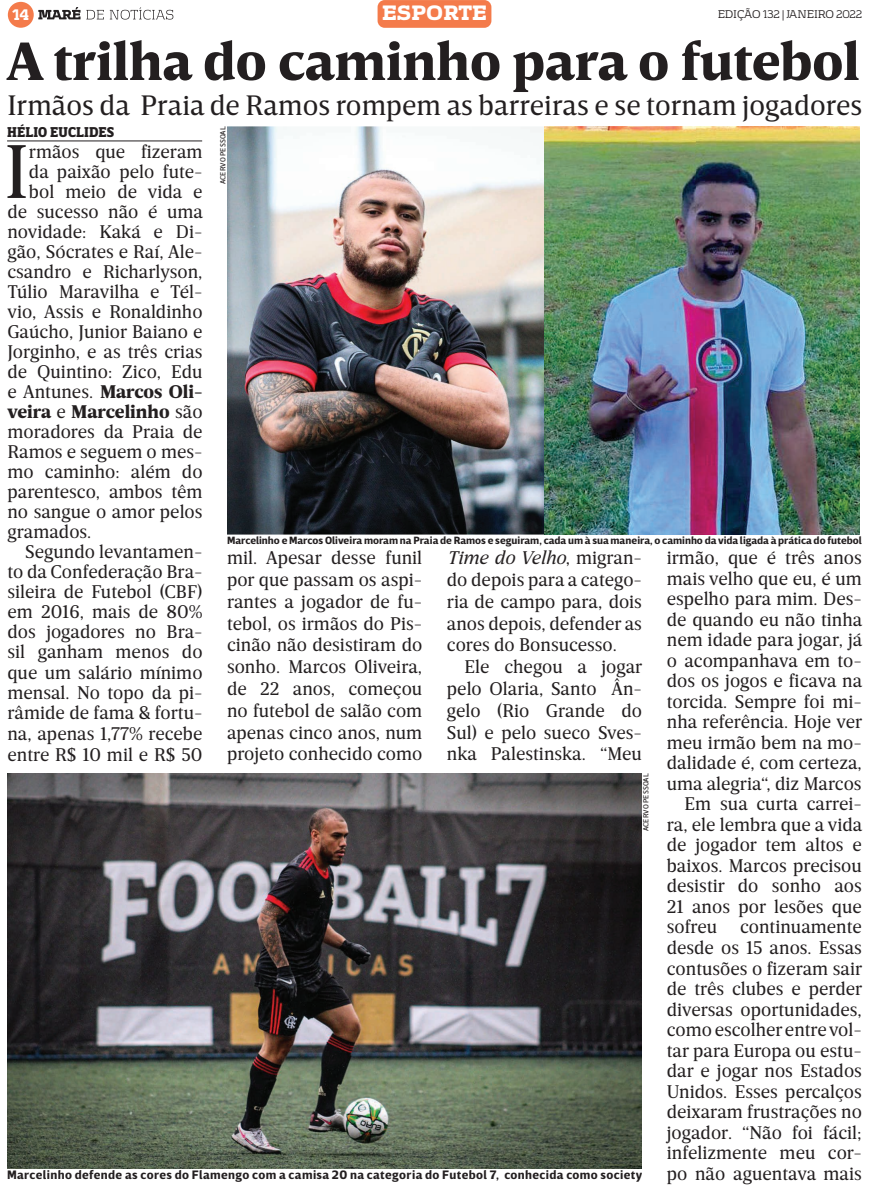
<style>
.page{position:relative;width:869px;height:1188px;background:#fff}
.page>*{position:absolute;margin:0;border:0;box-sizing:border-box;transform-origin:0 0}
.t1{font:77.62px "Breve News";color:#231f20}
.t2{font:900 54.62px "Breve Text";color:#231f20}
.t3{font:28.75px "Breve Text";color:#231f20}
.t4{font:18.75px/20.5px "Breve News";color:#231f20;text-align:justify}
.t5{font:900 18.75px "Breve News";color:#231f20}
.t6{font:900 18.75px "Vezus Serif W01";color:#fff}
.t7{font:900 13.75px "Breve Slab Title";letter-spacing:.01em;color:#231f20}
.t8{font:900 13.75px "Vezus Serif W01";color:#fff}
.t9{font:700 12.5px "Breve Sans Text";letter-spacing:.03em;color:#231f20}
.t10{font:700 10.75px "Breve Sans Text";color:#231f20}
.t11{font:10px "Vezus Serif W01";color:#231f20}
.t12{font:7.5px "Breve Sans Text";letter-spacing:.01em;color:#231f20}
.s1{font-weight:400}
.s2{font-style:italic}
</style>
<div class="page">
<div style="left:377px;top:0;width:114px;height:28px;background:#f47b4b;border-radius:7px"></div>
<hr style="left:7px;top:141px;width:195px;height:1px;background:#231f20">
<img style="left:227px;top:126px;width:632px;height:408px">
<img style="left:544px;top:126px;width:151px;height:408px">
<img style="left:8px;top:773px;width:633px;height:394px">
<svg style="left:38px;top:7px;width:42px;height:12px"></svg>
<svg style="left:86px;top:10px;width:18px;height:9px"></svg>
<svg style="left:110px;top:7px;width:63px;height:13px"></svg>
<div style="left:8px;top:2px;width:26px;height:26px;background:#f47b4b;border-radius:50%"></div>
<p class="t6" style="left:382px;top:0;width:106px">ESPORTE</p>
<h2 class="t2" style="left:7px;top:30px;width:853px">A trilha do caminho para o futebol</h2>
<p class="t8" style="left:12px;top:5px;width:19px">14</p>
<p class="t11" style="left:717px;top:8px;width:146px">EDIÇÃO 132 | JANEIRO 2022</p>
<h3 class="t3" style="left:7px;top:89px;width:855px">Irmãos da Praia de Ramos rompem as barreiras e se tornam jogadores</h3>
<p class="t7" style="left:7px;top:124px;width:108px">HÉLIO EUCLIDES</p>
<p class="t12" style="left:218px;top:184px;width:59px;rotate:-90deg">ACERVO PESSOAL</p>
<h1 class="t1" style="left:4px;top:128px;width:26px">I</h1>
<p class="t4" style="left:29px;top:141px;width:175px">rmãos que fizeram</p>
<p class="t4" style="left:29px;top:161px;width:175px">da paixão pelo fute-</p>
<p class="t4" style="left:29px;top:181px;width:175px">bol meio de vida e</p>
<p class="t4" style="left:7px;top:201px;width:197px">de sucesso não é uma</p>
<p class="t4" style="left:7px;top:221px;width:196px">novidade: Kaká e Di-</p>
<p class="t4" style="left:7px;top:241px;width:196px">gão, Sócrates e Raí, Ale-</p>
<p class="t4" style="left:7px;top:262px;width:196px">csandro e Richarlyson,</p>
<p class="t4" style="left:7px;top:282px;width:196px">Túlio Maravilha e Tél-</p>
<p class="t4" style="left:7px;top:302px;width:196px">vio, Assis e Ronaldinho</p>
<p class="t4" style="left:7px;top:322px;width:196px">Gaúcho, Junior Baiano e</p>
<p class="t4" style="left:7px;top:342px;width:196px">Jorginho, e as três crias</p>
<p class="t4" style="left:7px;top:362px;width:196px">de Quintino: Zico, Edu</p>
<p class="t5" style="left:7px;top:381px;width:196px"><span class="s1">e Antunes.</span> Marcos Oli-</p>
<p class="t5" style="left:7px;top:401px;width:196px">veira <span class="s1">e</span> Marcelinho <span class="s1">são</span></p>
<p class="t4" style="left:7px;top:422px;width:196px">moradores da Praia de</p>
<p class="t4" style="left:7px;top:442px;width:196px">Ramos e seguem o mes-</p>
<p class="t4" style="left:7px;top:462px;width:196px">mo caminho: além do</p>
<p class="t4" style="left:7px;top:482px;width:196px">parentesco, ambos têm</p>
<p class="t4" style="left:7px;top:502px;width:196px">no sangue o amor pelos</p>
<p class="t4" style="left:7px;top:522px;width:85px">gramados.</p>
<p class="t4" style="left:25px;top:542px;width:179px">Segundo levantamen-</p>
<p class="t4" style="left:7px;top:562px;width:196px">to da Confederação Bra-</p>
<p class="t4" style="left:7px;top:582px;width:196px">sileira de Futebol (CBF)</p>
<p class="t4" style="left:7px;top:602px;width:196px">em 2016, mais de 80%</p>
<p class="t4" style="left:7px;top:622px;width:196px">dos jogadores no Bra-</p>
<p class="t4" style="left:7px;top:642px;width:196px">sil ganham menos do</p>
<p class="t4" style="left:7px;top:662px;width:196px">que um salário mínimo</p>
<p class="t4" style="left:7px;top:682px;width:196px">mensal. No topo da pi-</p>
<p class="t4" style="left:7px;top:702px;width:196px">râmide de fama &amp; fortu-</p>
<p class="t4" style="left:7px;top:723px;width:196px">na, apenas 1,77% recebe</p>
<p class="t4" style="left:7px;top:744px;width:196px">entre R$ 10 mil e R$ 50</p>
<p class="t10" style="left:227px;top:534px;width:636px">Marcelinho e Marcos Oliveira moram na Praia de Ramos e seguiram, cada um à sua maneira, o caminho da vida ligada à prática do futebol</p>
<p class="t4" style="left:227px;top:547px;width:197px;line-height:21.8px">mil. Apesar desse funil por que passam os aspi&shy;rantes a jogador de fu&shy;tebol, os irmãos do Pis&shy;cinão não desistiram do sonho. Marcos Oliveira, de 22 anos, começou no futebol de salão com apenas cinco anos, num projeto conhecido como</p>
<p class="t4" style="left:446px;top:547px;width:196px;line-height:21.8px"><span class="s2">Time do Velho</span>, migran&shy;do depois para a catego&shy;ria de campo para, dois anos depois, defender as cores do Bonsucesso.</p>
<p class="t4" style="left:446px;top:656px;width:197px;line-height:21.8px;text-indent:18px">Ele chegou a jogar pelo Olaria, Santo Ân&shy;gelo (Rio Grande do Sul) e pelo sueco Sves&shy;nka Palestinska. “Meu</p>
<p class="t4" style="left:666px;top:547px;width:197px;text-align:right">irmão, que é três anos mais velho que eu, é um espelho para mim. Des&shy;de quando eu não tinha nem idade para jogar, já o acompanhava em to&shy;dos os jogos e ficava na torcida. Sempre foi mi&shy;nha referência. Hoje ver meu irmão bem na mo&shy;dalidade é, com certeza, uma alegria“, diz Marcos<br>Em sua curta carrei&shy;ra, ele lembra que a vida de jogador tem altos e baixos. Marcos precisou desistir do sonho aos<br>21 anos por lesões que sofreu continuamente desde os 15 anos. Essas contusões o fizeram sair de três clubes e perder diversas oportunidades, como escolher entre vol&shy;tar para Europa ou estu&shy;dar e jogar nos Estados<br>Unidos. Esses percalços deixaram frustrações no jogador. “Não foi fácil; infelizmente meu cor&shy;po não aguentava mais</p>
<p class="t12" style="left:641px;top:830px;width:59px;rotate:-90deg">ACERVO PESSOAL</p>
<p class="t9" style="left:7px;top:1167px;width:636px">Marcelinho defende as cores do Flamengo com a camisa 20 na categoria do Futebol 7, conhecida como society</p>
</div>
